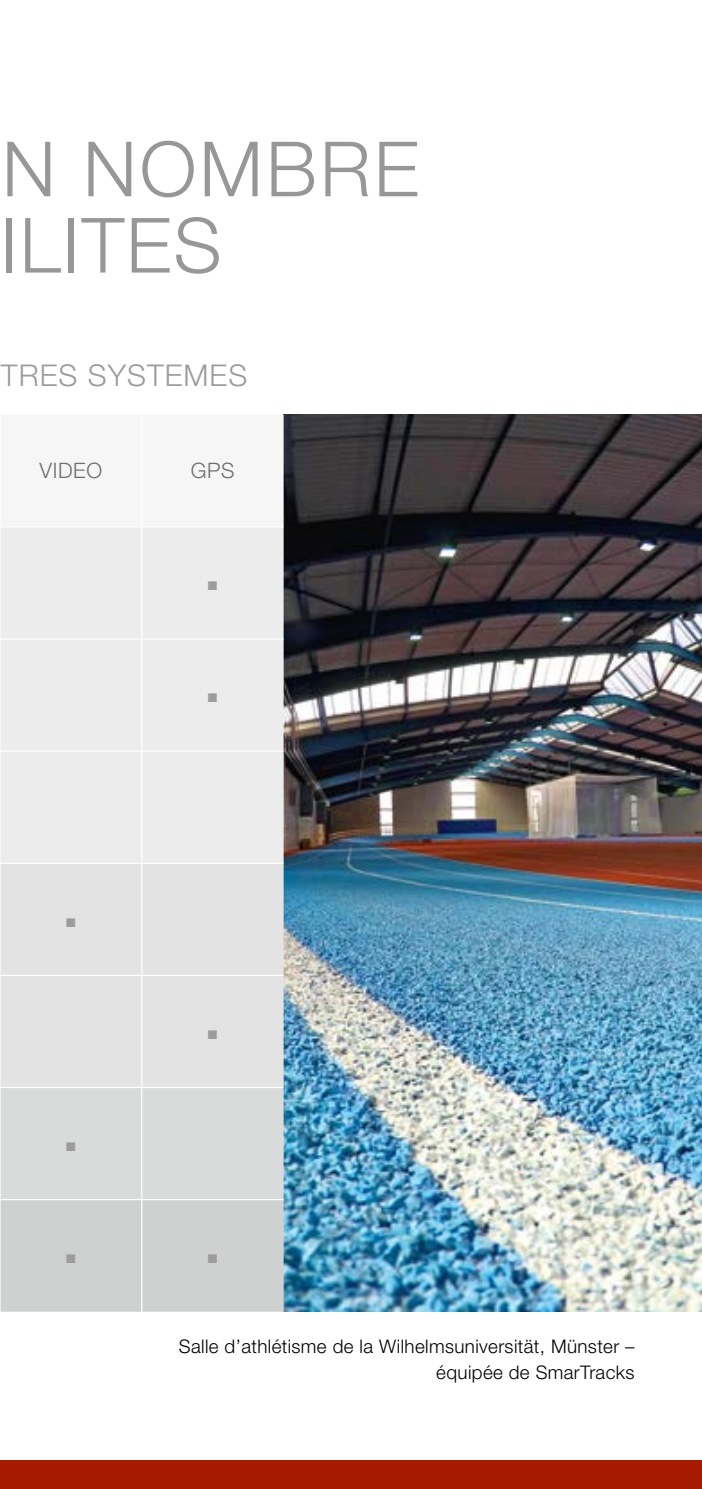
<style>
.page{position:relative;width:702px;height:1489px;background:#fff}
.page>*{position:absolute;margin:0;border:0;box-sizing:border-box;transform-origin:0 0}
.t1{font:300 76.25px/76.2px "Helvetica Neue LT Std";letter-spacing:.035em;color:#979797}
.t2{font:300 30px "Helvetica Neue LT Std";letter-spacing:.035em;color:#9c9c9d}
.t3{font:300 21.25px "Helvetica Neue LT Std";letter-spacing:.03em;color:#6e6e6e}
.t4{font:300 18.75px/25px "Helvetica Neue LT Std";letter-spacing:.02em;color:#000;text-align:right}
.t5{font:12.5px "Zapf Dingbats ITC";color:#9c9c9d}
</style>
<div class="page">
<div style="left:0;top:1460px;width:702px;height:28px;background:#a51a00"></div>
<img style="left:283px;top:415px;width:419px;height:896px">
<div style="left:1px;top:528px;width:282px;height:334px;background:#ececec"></div>
<div style="left:1px;top:864px;width:282px;height:222px;background:#e3e3e3"></div>
<hr style="left:141px;top:527px;width:1px;height:111px;background:#fff">
<hr style="left:141px;top:639px;width:1px;height:111px;background:#fff">
<hr style="left:141px;top:751px;width:1px;height:111px;background:#fff">
<hr style="left:141px;top:863px;width:1px;height:111px;background:#fff">
<hr style="left:141px;top:975px;width:1px;height:111px;background:#fff">
<hr style="left:0;top:638px;width:142px;height:1px;background:#fff">
<hr style="left:142px;top:638px;width:141px;height:1px;background:#fff">
<hr style="left:0;top:750px;width:142px;height:1px;background:#fff">
<hr style="left:142px;top:750px;width:141px;height:1px;background:#fff">
<hr style="left:0;top:974px;width:142px;height:1px;background:#fff">
<hr style="left:142px;top:974px;width:141px;height:1px;background:#fff">
<svg style="left:0;top:1086px;width:283px;height:225px"></svg>
<hr style="left:0;top:1198px;width:142px;height:2px;background:#fff">
<hr style="left:142px;top:1198px;width:141px;height:2px;background:#fff">
<h1 class="t1" style="left:1px;top:129px;width:420px">N NOMBRE<br>ILITES</h1>
<h2 class="t2" style="left:1px;top:357px;width:248px">TRES SYSTEMES</h2>
<p class="t3" style="left:39px;top:458px;width:64px">VIDEO</p>
<p class="t3" style="left:191px;top:458px;width:45px">GPS</p>
<p class="t5" style="left:208px;top:580px;width:11px">■</p>
<p class="t5" style="left:66px;top:916px;width:11px">■</p>
<p class="t5" style="left:66px;top:1140px;width:11px">■</p>
<p class="t5" style="left:208px;top:692px;width:11px">■</p>
<p class="t5" style="left:208px;top:1028px;width:11px">■</p>
<p class="t5" style="left:66px;top:1252px;width:11px">■</p>
<p class="t5" style="left:208px;top:1252px;width:11px">■</p>
<p class="t4" style="left:179px;top:1333px;width:457px">Salle d’athlétisme de la Wilhelmsuniversität, Münster – équipée de SmarTracks</p>
</div>
